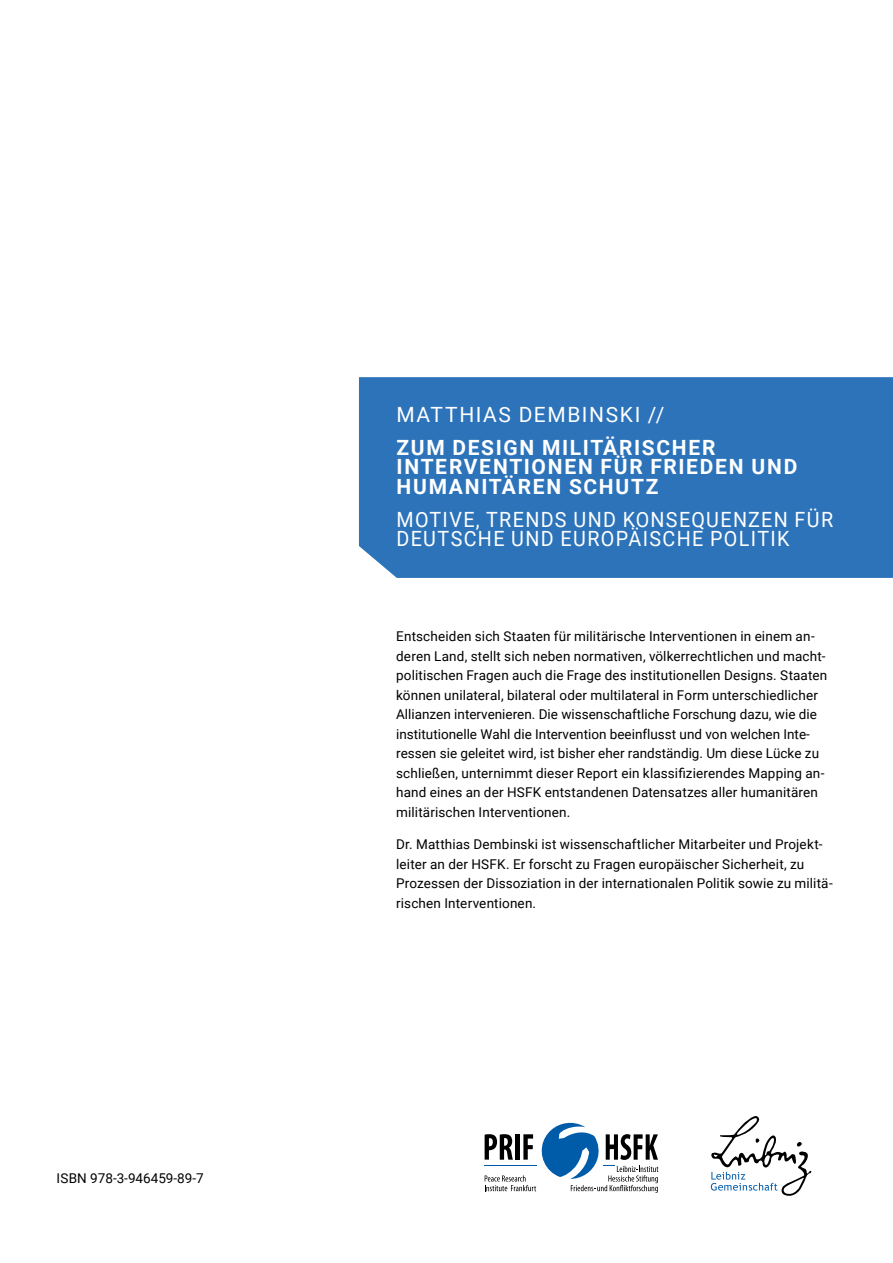
<style>
.page{position:relative;width:893px;height:1263px;background:#fff}
.page>*{position:absolute;margin:0;border:0;box-sizing:border-box;transform-origin:0 0}
.Titel_Titelseite{font:700 21px/19.5px "Roboto";letter-spacing:.08em;color:#fff}
.Titel_Titelseite-2{font:21px/19.5px "Roboto";letter-spacing:.065em;color:#fff;scale:.94 1}
.Titel_Titelseite-3{font:21px "Roboto";letter-spacing:.065em;color:#fff}
.Klappentext{font:13.5px/19.5px "Roboto";letter-spacing:.01em;color:#000}
</style>
<div class="page">
<div style="left:359px;top:377px;width:534px;height:201px;background:#2c73ba"></div>
<hr style="left:484px;top:1165px;width:53px;height:1px;background:#005ba9">
<svg style="left:485px;top:1123px;width:173px;height:70px"></svg>
<svg style="left:710px;top:1116px;width:101px;height:80px"></svg>
<p class="Klappentext" style="left:56px;top:1168px;width:149px">ISBN 978-3-946459-89-7</p>
<p class="Titel_Titelseite-3" style="left:397px;top:400px;width:269px">MATTHIAS DEMBINSKI //</p>
<p class="Titel_Titelseite" style="left:397px;top:437px;width:402px">ZUM DESIGN MILITÄRISCHER<br>INTERVENTIONEN FÜR FRIEDEN UND<br>HUMANITÄREN SCHUTZ</p>
<p class="Titel_Titelseite-2" style="left:396px;top:509px;width:466px">MOTIVE, TRENDS UND KONSEQUENZEN FÜR<br>DEUTSCHE UND EUROPÄISCHE POLITIK</p>
<p class="Klappentext" style="left:396px;top:626px;width:433px">Entscheiden sich Staaten für militärische Interventionen in einem an&shy;deren Land, stellt sich neben normativen, völkerrechtlichen und macht&shy;politischen Fragen auch die Frage des institutionellen Designs. Staaten können unilateral, bilateral oder multilateral in Form unterschiedlicher Allianzen intervenieren. Die wissenschaftliche Forschung dazu, wie die institutionelle Wahl die Intervention beeinflusst und von welchen Inte&shy;ressen sie geleitet wird, ist bisher eher randständig. Um diese Lücke zu schließen, unternimmt dieser Report ein klassifizierendes Mapping an&shy;hand eines an der HSFK entstandenen Datensatzes aller humanitären militärischen Interventionen.</p>
<p class="Klappentext" style="left:396px;top:834px;width:438px">Dr. Matthias Dembinski ist wissenschaftlicher Mitarbeiter und Projekt&shy;leiter an der HSFK. Er forscht zu Fragen europäischer Sicherheit, zu Prozessen der Dissoziation in der internationalen Politik sowie zu militä&shy;rischen Interventionen.</p>
</div>
